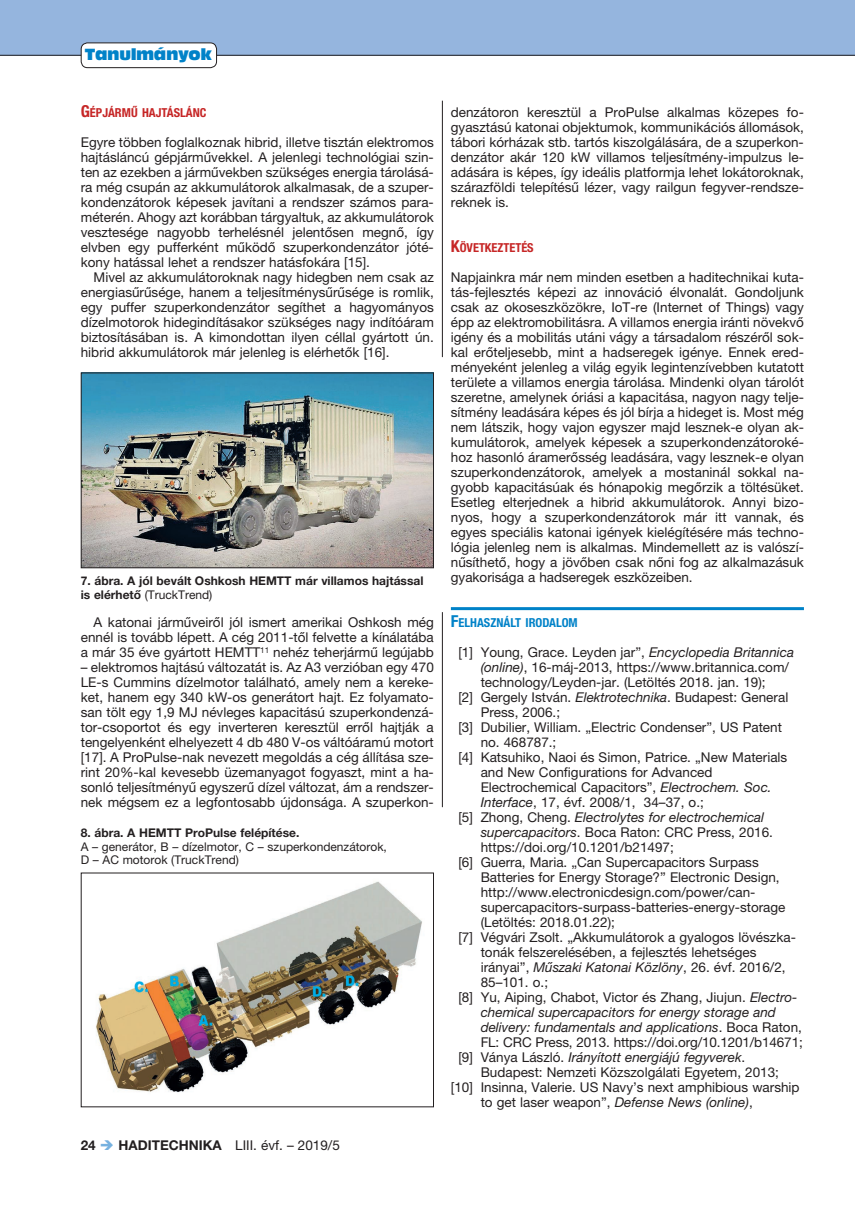
<style>
.page{position:relative;width:855px;height:1212px;background:#fff}
.page>*{position:absolute;margin:0;border:0;box-sizing:border-box;transform-origin:0 0}
.t1{font:15px "Antique Olive Compact";letter-spacing:-.02em;color:#0082c8}
.t2{font:13.5px/15px "Helvetica Neue LT Pro";color:#231f20;text-align:justify}
.t3{font:italic 13.5px "Helvetica Neue LT Pro";color:#231f20}
.t4{font:700 condensed 12.3px "Helvetica Neue LT Pro";color:#c62626}
.t5{font:700 condensed 12.3px "Helvetica Neue LT Pro";color:#0082c8}
.t6{font:700 12px/13.5px "Helvetica Neue LT Pro";color:#231f20}
.t7{font:12px/13.5px "Helvetica Neue LT Pro";color:#231f20}
.s1{font-size:16.5px}
.s2{font-weight:400}
.s3{font-weight:700}
.s4{color:#76b1df}
.s5{font-style:italic}
.s6{font-style:normal}
</style>
<div class="page">
<div style="left:0;top:0;width:855px;height:55px;background:#95b5de"></div>
<hr style="left:0;top:55px;width:855px;height:1px;background:#231f20">
<div style="left:81px;top:43px;width:135px;height:25px;background:#fff;border-radius:6px"></div>
<div style="left:81px;top:43px;width:136px;height:25px;border:1px solid #231f20;border-radius:6px"></div>
<img style="left:83px;top:375px;width:349px;height:191px">
<div style="left:81px;top:373px;width:353px;height:195px;border:1px solid #231f20"></div>
<hr style="left:451px;top:607px;width:353px;height:3px;background:#0082c8">
<img style="left:96px;top:881px;width:326px;height:212px">
<hr style="left:442px;top:101px;width:1px;height:256px;background:#231f20">
<hr style="left:442px;top:612px;width:1px;height:195px;background:#231f20">
<p class="t1" style="left:85px;top:44px;width:129px">Tanulmányok</p>
<p class="t4" style="left:81px;top:105px;width:126px"><span class="s1">G</span>ÉPJÁRMŰ HAJTÁSLÁNC</p>
<p class="t2" style="left:81px;top:135px;width:354px">Egyre többen foglalkoznak hibrid, illetve tisztán elektromos hajtásláncú gépjárművekkel. A jelenlegi technológiai szin&shy;ten az ezekben a járművekben szükséges energia tárolásá&shy;ra még csupán az akkumulátorok alkalmasak, de a szuper&shy;kondenzátorok képesek javítani a rendszer számos para&shy;méterén. Ahogy azt korábban tárgyaltuk, az akkumulátorok vesztesége nagyobb terhelésnél jelentősen megnő, így elvben egy pufferként működő szuperkondenzátor jóté&shy;kony hatással lehet a rendszer hatásfokára [15].</p>
<p class="t2" style="left:81px;top:270px;width:354px;text-indent:13px">Mivel az akkumulátoroknak nagy hidegben nem csak az energiasűrűsége, hanem a teljesítménysűrűsége is romlik, egy puffer szuperkondenzátor segíthet a hagyományos dízelmotorok hidegindításakor szükséges nagy indítóáram biztosításában is. A kimondottan ilyen céllal gyártott ún. hibrid akkumulátorok már jelenleg is elérhetők [16].</p>
<p class="t6" style="left:81px;top:574px;width:344px">7. ábra. A jól bevált Oshkosh HEMTT már villamos hajtással is elérhető <span class="s2">(TruckTrend)</span></p>
<p class="t2" style="left:81px;top:615px;width:354px;text-indent:13px">A katonai járműveiről jól ismert amerikai Oshkosh még ennél is tovább lépett. A cég 2011-től felvette a kínálatába a már 35 éve gyártott HEMTT<sup>11</sup> nehéz teherjármű legújabb</p>
<p class="t2" style="left:81px;top:660px;width:354px">– elektromos hajtású változatát is. Az A3 verzióban egy 470<br>LE-s Cummins dízelmotor található, amely nem a kereke&shy;ket, hanem egy 340 kW-os generátort hajt. Ez folyamato&shy;san tölt egy 1,9 MJ névleges kapacitású szuperkondenzá&shy;tor-csoportot és egy inverteren keresztül erről hajtják a tengelyenként elhelyezett 4 db 480 V-os váltóáramú motort [17]. A ProPulse-nak nevezett megoldás a cég állítása sze&shy;rint 20%-kal kevesebb üzemanyagot fogyaszt, mint a ha&shy;sonló teljesítményű egyszerű dízel változat, ám a rendszer&shy;nek mégsem ez a legfontosabb újdonsága. A szuperkon-</p>
<p class="t6" style="left:81px;top:826px;width:220px">8. ábra. A HEMTT ProPulse felépítése.</p>
<p class="t7" style="left:81px;top:839px;width:308px">A – generátor, B – dízelmotor, C – szuperkondenzátorok,<br>D – AC motorok (TruckTrend)</p>
<p class="t2" style="left:81px;top:1137px;width:261px"><span class="s3">24</span> <span class="s4">➔</span> <span class="s3">HADITECHNIKA</span> LIII. évf. – 2019/5</p>
<p class="t2" style="left:451px;top:105px;width:354px">denzátoron keresztül a ProPulse alkalmas közepes fo&shy;gyasztású katonai objektumok, kommunikációs állomások, tábori kórházak stb. tartós kiszolgálására, de a szuperkon&shy;denzátor akár 120 kW villamos teljesítmény-impulzus le&shy;adására is képes, így ideális platformja lehet lokátoroknak, szárazföldi telepítésű lézer, vagy railgun fegyver-rendsze&shy;reknek is.</p>
<p class="t4" style="left:451px;top:240px;width:84px"><span class="s1">K</span>ÖVETKEZTETÉS</p>
<p class="t2" style="left:451px;top:270px;width:354px">Napjainkra már nem minden esetben a haditechnikai kuta&shy;tás-fejlesztés képezi az innováció élvonalát. Gondoljunk csak az okoseszközökre, IoT-re (Internet of Things) vagy épp az elektromobilitásra. A villamos energia iránti növekvő igény és a mobilitás utáni vágy a társadalom részéről sok&shy;kal erőteljesebb, mint a hadseregek igénye. Ennek ered&shy;ményeként jelenleg a világ egyik legintenzívebben kutatott területe a villamos energia tárolása. Mindenki olyan tárolót szeretne, amelynek óriási a kapacitása, nagyon nagy telje&shy;sítmény leadására képes és jól bírja a hideget is. Most még nem látszik, hogy vajon egyszer majd lesznek-e olyan ak&shy;kumulátorok, amelyek képesek a szuperkondenzátoroké&shy;hoz hasonló áramerősség leadására, vagy lesznek-e olyan szuperkondenzátorok, amelyek a mostaninál sokkal na&shy;gyobb kapacitásúak és hónapokig megőrzik a töltésüket.<br>Esetleg elterjednek a hibrid akkumulátorok. Annyi bizo&shy;nyos, hogy a szuperkondenzátorok már itt vannak, és egyes speciális katonai igények kielégítésére más techno&shy;lógia jelenleg nem is alkalmas. Mindemellett az is valószí&shy;nűsíthető, hogy a jövőben csak nőni fog az alkalmazásuk gyakorisága a hadseregek eszközeiben.</p>
<p class="t5" style="left:451px;top:615px;width:128px"><span class="s1">F</span>ELHASZNÁLT IRODALOM</p>
<p class="t2" style="left:458px;top:645px;width:337px">[1] Young, Grace. Leyden jar”, <span class="s5">Encyclopedia Britannica</span></p>
<p class="t2" style="left:480px;top:660px;width:310px"><span class="s5">(online)</span>, 16-máj-2013, https://www.britannica.com/</p>
<p class="t2" style="left:480px;top:675px;width:286px">technology/Leyden-jar. (Letöltés 2018. jan. 19);</p>
<p class="t2" style="left:458px;top:690px;width:331px">[2] Gergely István. <span class="s5">Elektrotechnika</span>. Budapest: General</p>
<p class="t2" style="left:480px;top:705px;width:81px">Press, 2006.;</p>
<p class="t2" style="left:458px;top:720px;width:325px">[3] Dubilier, William. „Electric Condenser”, US Patent</p>
<p class="t2" style="left:480px;top:735px;width:77px">no. 468787.;</p>
<p class="t2" style="left:458px;top:750px;width:330px">[4] Katsuhiko, Naoi és Simon, Patrice. „New Materials</p>
<p class="t2" style="left:480px;top:765px;width:233px">and New Configurations for Advanced</p>
<p class="t2" style="left:480px;top:780px;width:292px">Electrochemical Capacitors”, <span class="s5">Electrochem. Soc.</span></p>
<p class="t2" style="left:480px;top:795px;width:225px"><span class="s5">Interface</span>, 17, évf. 2008/1, 34–37, o.;</p>
<p class="t3" style="left:458px;top:809px;width:307px"><span class="s6">[5] Zhong, Cheng.</span> Electrolytes for electrochemical</p>
<p class="t2" style="left:480px;top:825px;width:294px"><span class="s5">supercapacitors</span>. Boca Raton: CRC Press, 2016.</p>
<p class="t2" style="left:480px;top:840px;width:195px">https://doi.org/10.1201/b21497;</p>
<p class="t2" style="left:458px;top:855px;width:302px">[6] Guerra, Maria. „Can Supercapacitors Surpass</p>
<p class="t2" style="left:480px;top:870px;width:300px">Batteries for Energy Storage?” Electronic Design,</p>
<p class="t2" style="left:480px;top:885px;width:276px">http://www.electronicdesign.com/power/can-</p>
<p class="t2" style="left:480px;top:900px;width:306px">supercapacitors-surpass-batteries-energy-storage</p>
<p class="t2" style="left:480px;top:915px;width:136px">(Letöltés: 2018.01.22);</p>
<p class="t2" style="left:458px;top:930px;width:339px">[7] Végvári Zsolt. „Akkumulátorok a gyalogos lövészka-</p>
<p class="t2" style="left:480px;top:945px;width:277px">tonák felszerelésében, a fejlesztés lehetséges</p>
<p class="t2" style="left:480px;top:960px;width:306px">irányai”, <span class="s5">Műszaki Katonai Közlöny</span>, 26. évf. 2016/2,</p>
<p class="t2" style="left:480px;top:975px;width:69px">85–101. o.;</p>
<p class="t2" style="left:458px;top:990px;width:340px">[8] Yu, Aiping, Chabot, Victor és Zhang, Jiujun. <span class="s5">Electro-</span></p>
<p class="t3" style="left:480px;top:1004px;width:297px">chemical supercapacitors for energy storage and</p>
<p class="t3" style="left:480px;top:1019px;width:323px">delivery: fundamentals and applications<span class="s6">. Boca Raton,</span></p>
<p class="t2" style="left:480px;top:1035px;width:323px">FL: CRC Press, 2013. https://doi.org/10.1201/b14671;</p>
<p class="t3" style="left:458px;top:1049px;width:288px"><span class="s6">[9] Ványa László.</span> Irányított energiájú fegyverek<span class="s6">.</span></p>
<p class="t2" style="left:480px;top:1065px;width:300px">Budapest: Nemzeti Közszolgálati Egyetem, 2013;</p>
<p class="t2" style="left:451px;top:1080px;width:350px">[10] Insinna, Valerie. US Navy’s next amphibious warship</p>
<p class="t2" style="left:480px;top:1095px;width:274px">to get laser weapon”, <span class="s5">Defense News (online)</span>,</p>
</div>
